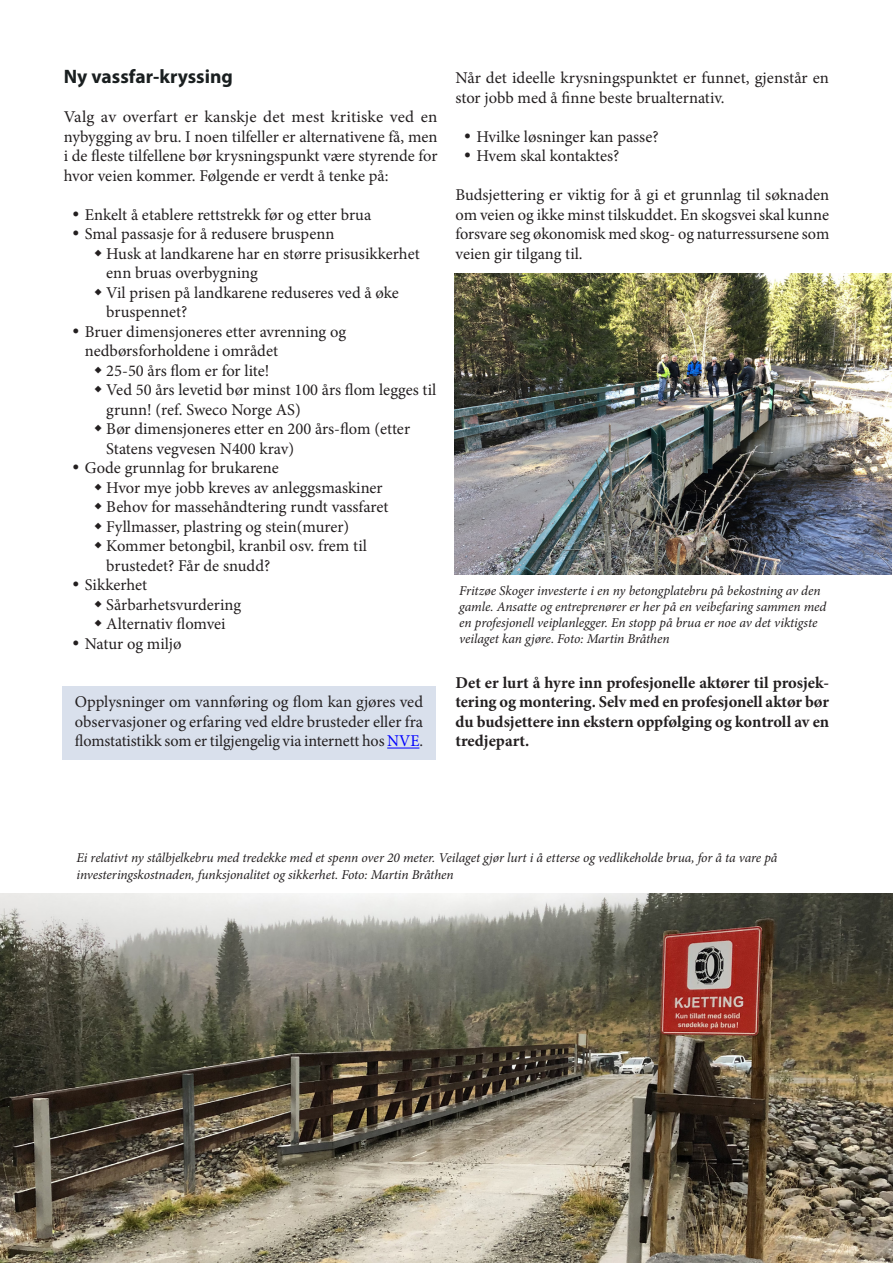
<style>
.page{position:relative;width:893px;height:1263px;background:#fff}
.page>*{position:absolute;margin:0;border:0;box-sizing:border-box;transform-origin:0 0}
.H2_Undertittel{font:700 19.5px "Myriad Pro";color:#1a1f20}
.Brødtekst{font:16.5px/19.5px "Minion Pro";letter-spacing:-.005em;color:#231f20;text-align:justify}
.Brødtekst_bullets_in{font:16.5px/19.5px "Minion Pro";color:#231f20}
.Brødtekst-2{font:700 16.5px/19.5px "Minion Pro";letter-spacing:-.005em;color:#231f20;text-align:justify}
.Billedtekst{font:italic 13.5px/16.2px "Minion Pro";letter-spacing:-.005em;color:#231f20}
.s1{color:#00f}
</style>
<div class="page">
<div style="left:62px;top:686px;width:374px;height:73px;background:#d9e0ec"></div>
<hr style="left:387px;top:748px;width:32px;height:1px;background:#00f">
<img style="left:455px;top:274px;width:437px;height:300px">
<img style="left:0;top:893px;width:893px;height:370px">
<p class="H2_Undertittel" style="left:64px;top:64px;width:171px">Ny vassfar-kryssing</p>
<p class="Brødtekst" style="left:64px;top:107px;width:375px">Valg av overfart er kanskje det mest kritiske ved en nybygging av bru. I noen tilfeller er alternativene få, men i de fleste tilfellene bør krysningspunkt være styrende for hvor veien kommer. Følgende er verdt å tenke på:</p>
<p class="Brødtekst" style="left:72px;top:205px;width:301px">• Enkelt å etablere rettstrekk før og etter brua</p>
<p class="Brødtekst" style="left:72px;top:224px;width:264px">• Smal passasje for å redusere bruspenn</p>
<p class="Brødtekst_bullets_in" style="left:106px;top:244px;width:315px">Husk at landkarene har en større prisusikkerhet enn bruas overbygning</p>
<p class="Brødtekst_bullets_in" style="left:106px;top:283px;width:294px">Vil prisen på landkarene reduseres ved å øke bruspennet?</p>
<p class="Brødtekst" style="left:85px;top:322px;width:263px;text-indent:-13px">• Bruer dimensjoneres etter avrenning og nedbørsforholdene i området</p>
<p class="Brødtekst_bullets_in" style="left:106px;top:361px;width:165px">25-50 års flom er for lite!</p>
<p class="Brødtekst_bullets_in" style="left:106px;top:380px;width:332px">Ved 50 års levetid bør minst 100 års flom legges til grunn! (ref. Sweco Norge AS)</p>
<p class="Brødtekst_bullets_in" style="left:106px;top:419px;width:305px">Bør dimensjoneres etter en 200 års-flom (etter<br>Statens vegvesen N400 krav)</p>
<p class="Brødtekst" style="left:72px;top:458px;width:208px">• Gode grunnlag for brukarene</p>
<p class="Brødtekst_bullets_in" style="left:106px;top:478px;width:278px">Hvor mye jobb kreves av anleggsmaskiner</p>
<p class="Brødtekst_bullets_in" style="left:106px;top:497px;width:284px">Behov for massehåndtering rundt vassfaret</p>
<p class="Brødtekst_bullets_in" style="left:106px;top:517px;width:244px">Fyllmasser, plastring og stein(murer)</p>
<p class="Brødtekst_bullets_in" style="left:106px;top:536px;width:262px">Kommer betongbil, kranbil osv. frem til brustedet? Får de snudd?</p>
<p class="Brødtekst" style="left:72px;top:575px;width:77px">• Sikkerhet</p>
<p class="Brødtekst_bullets_in" style="left:106px;top:595px;width:136px">Sårbarhetsvurdering</p>
<p class="Brødtekst_bullets_in" style="left:106px;top:614px;width:121px">Alternativ flomvei</p>
<p class="Brødtekst" style="left:72px;top:634px;width:111px">• Natur og miljø</p>
<p class="Brødtekst" style="left:75px;top:692px;width:350px">Opplysninger om vannføring og flom kan gjøres ved observasjoner og erfaring ved eldre brusteder eller fra flomstatistikk som er tilgjengelig via internett hos <span class="s1">NVE</span>.</p>
<p class="Brødtekst" style="left:455px;top:68px;width:375px">Når det ideelle krysningspunktet er funnet, gjenstår en stor jobb med å finne beste brualternativ.</p>
<p class="Brødtekst" style="left:464px;top:127px;width:196px">• Hvilke løsninger kan passe?</p>
<p class="Brødtekst" style="left:464px;top:146px;width:157px">• Hvem skal kontaktes?</p>
<p class="Brødtekst" style="left:455px;top:185px;width:375px">Budsjettering er viktig for å gi et grunnlag til søknaden om veien og ikke minst tilskuddet. En skogsvei skal kunne forsvare seg økonomisk med skog- og naturressursene som veien gir tilgang til.</p>
<p class="Billedtekst" style="left:459px;top:582px;width:369px">Fritzøe Skoger investerte i en ny betongplatebru på bekostning av den gamle. Ansatte og entreprenører er her på en veibefaring sammen med en profesjonell veiplanlegger. En stopp på brua er noe av det viktigste veilaget kan gjøre. Foto: Martin Bråthen</p>
<p class="Brødtekst-2" style="left:455px;top:673px;width:375px">Det er lurt å hyre inn profesjonelle aktører til prosjek&shy;tering og montering. Selv med en profesjonell aktør bør du budsjettere inn ekstern oppfølging og kontroll av en tredjepart.</p>
<p class="Billedtekst" style="left:77px;top:850px;width:702px">Ei relativt ny stålbjelkebru med tredekke med et spenn over 20 meter. Veilaget gjør lurt i å etterse og vedlikeholde brua, for å ta vare på investeringskostnaden, funksjonalitet og sikkerhet. Foto: Martin Bråthen</p>
</div>
